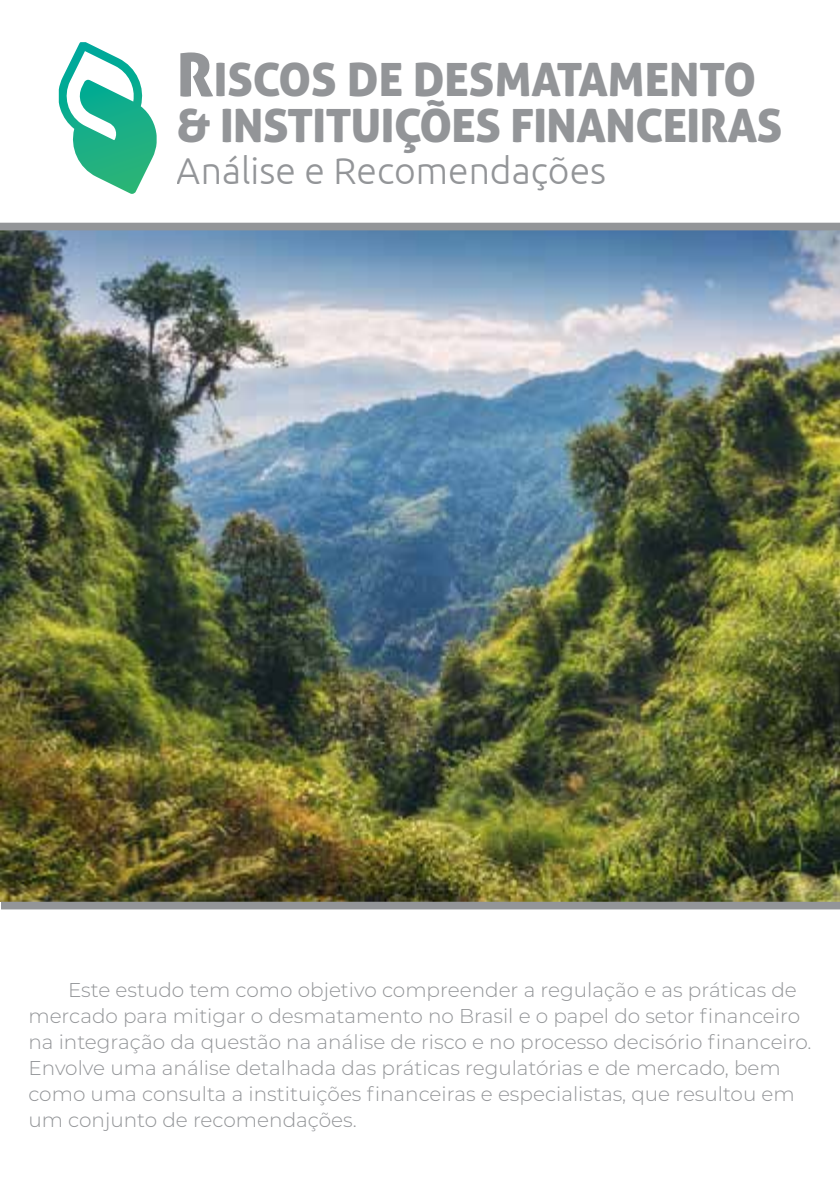
<style>
.page{position:relative;width:840px;height:1191px;background:#fff}
.page>*{position:absolute;margin:0;border:0;box-sizing:border-box;transform-origin:0 0}
.t1{font:46px/46px "Aller Display";letter-spacing:-.01em;color:#939598}
.t2{font:300 37.4px "Ubuntu";color:#939598}
.t3{font:300 20px/26px "Montserrat";color:#939598}
.s1{font-size:60px}
</style>
<div class="page">
<svg style="left:59px;top:42px;width:97px;height:152px"></svg>
<img style="left:0;top:230px;width:839px;height:671px">
<div style="left:0;top:223px;width:839px;height:7px;background:#939598"></div>
<div style="left:1px;top:901px;width:838px;height:8px;background:#939598"></div>
<h1 class="t1" style="left:177px;top:56px;width:607px"><span class="s1">R</span>ISCOS DE DESMATAMENTO &amp; INSTITUIÇÕES FINANCEIRAS</h1>
<h2 class="t2" style="left:177px;top:148px;width:430px">Análise e Recomendações</h2>
<p class="t3" style="left:28px;top:976px;width:784px;text-indent:40px">Este estudo tem como objetivo compreender a regulação e as práticas de mercado para mitigar o desmatamento no Brasil e o papel do setor financeiro na integração da questão na análise de risco e no processo decisório financeiro.<br>Envolve uma análise detalhada das práticas regulatórias e de mercado, bem como uma consulta a instituições financeiras e especialistas, que resultou em um conjunto de recomendações.</p>
</div>
